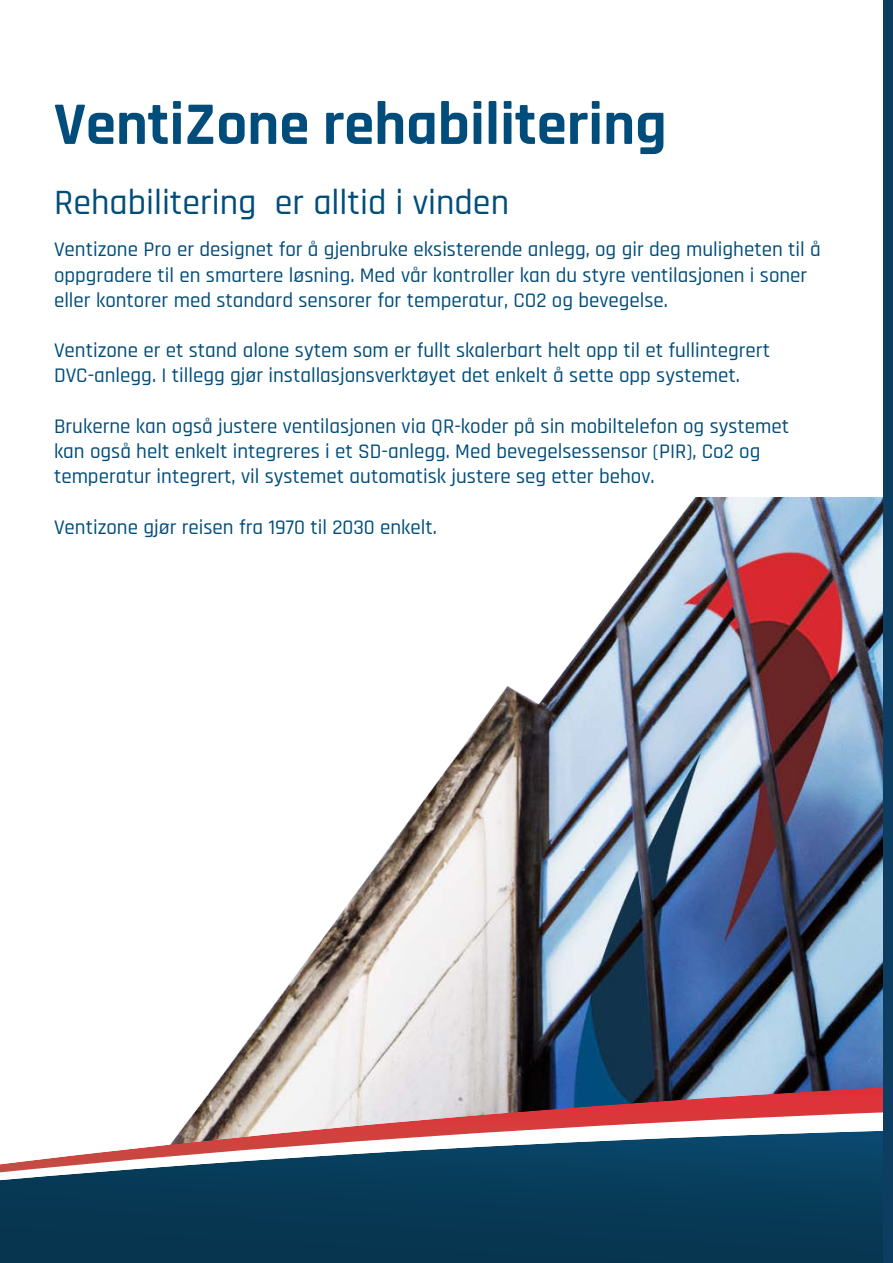
<style>
.page{position:relative;width:893px;height:1263px;background:#fff}
.page>*{position:absolute;margin:0;border:0;box-sizing:border-box;transform-origin:0 0}
.t1{font:700 61.05px "Rajdhani";color:#004d7b}
.t2{font:500 36px "Rajdhani";color:#004d7b}
.t3{font:500 21px/25.2px "Rajdhani";color:#004d7b}
</style>
<div class="page">
<img style="left:213px;top:497px;width:671px;height:590px">
<svg style="left:195px;top:1087px;width:689px;height:24px;background:#a8818a"></svg>
<svg style="left:181px;top:1111px;width:703px;height:19px"></svg>
<svg style="left:0;top:1130px;width:884px;height:133px;background:#2c5169"></svg>
<div style="left:884px;top:0;width:9px;height:1263px;background:#0e3d62"></div>
<h1 class="t1" style="left:54px;top:100px;width:614px">VentiZone rehabilitering</h1>
<h2 class="t2" style="left:54px;top:187px;width:457px">Rehabilitering er alltid i vinden</h2>
<p class="t3" style="left:54px;top:238px;width:768px">Ventizone Pro er designet for å gjenbruke eksisterende anlegg, og gir deg muligheten til å oppgradere til en smartere løsning. Med vår kontroller kan du styre ventilasjonen i soner eller kontorer med standard sensorer for temperatur, CO2 og bevegelse.</p>
<p class="t3" style="left:54px;top:339px;width:717px">Ventizone er et stand alone sytem som er fullt skalerbart helt opp til et fullintegrert<br>DVC-anlegg. I tillegg gjør installasjonsverktøyet det enkelt å sette opp systemet.</p>
<p class="t3" style="left:54px;top:414px;width:737px">Brukerne kan også justere ventilasjonen via QR-koder på sin mobiltelefon og systemet kan også helt enkelt integreres i et SD-anlegg. Med bevegelsessensor (PIR), Co2 og temperatur integrert, vil systemet automatisk justere seg etter behov.</p>
<p class="t3" style="left:54px;top:515px;width:384px">Ventizone gjør reisen fra 1970 til 2030 enkelt.</p>
</div>
